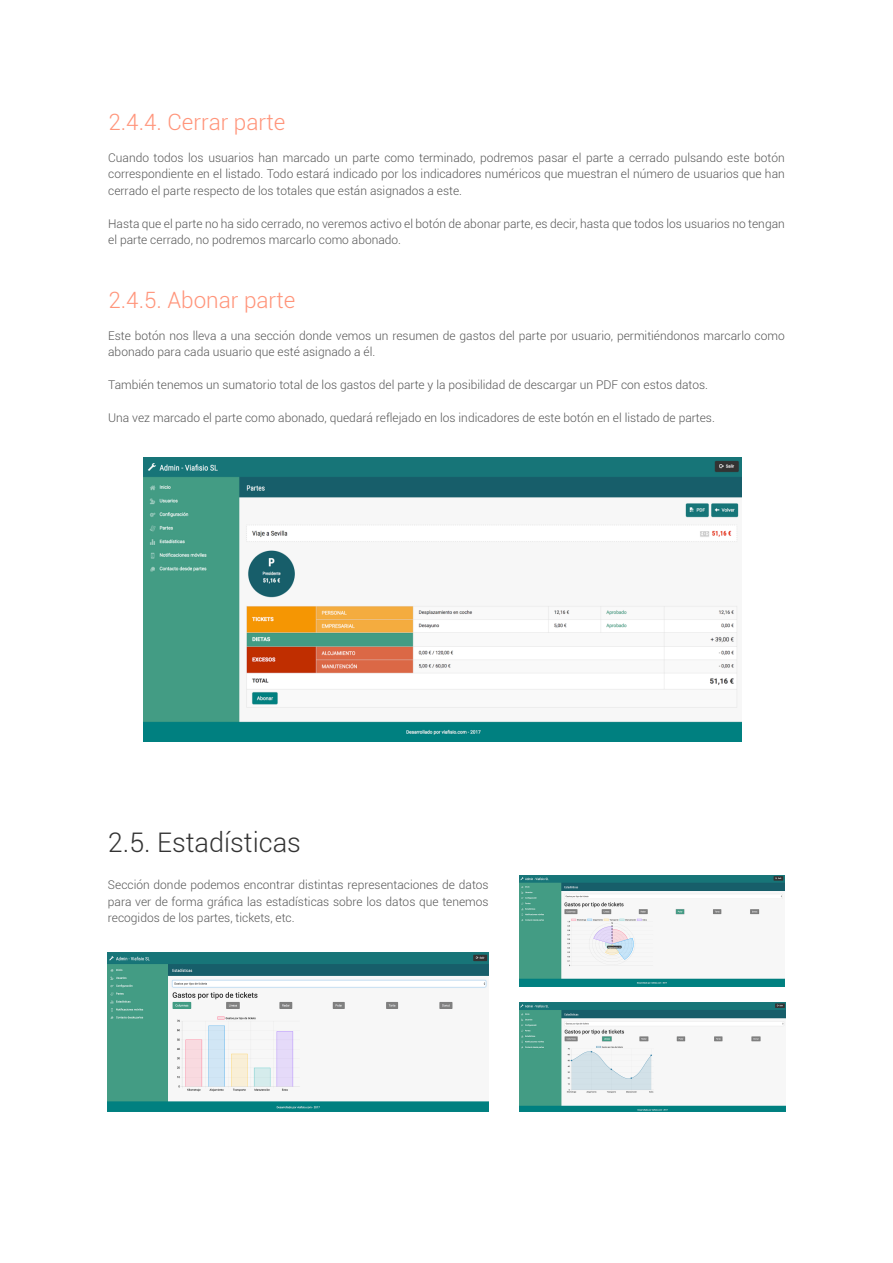
<style>
.page{position:relative;width:893px;height:1263px;background:#fff}
.page>*{position:absolute;margin:0;border:0;box-sizing:border-box;transform-origin:0 0}
.t1{font:300 27px "Roboto";color:#333}
.t2{font:300 22.5px "Roboto";color:#ff957b}
.t3{font:300 12px/16.5px "Roboto";color:#555;text-align:justify}
</style>
<div class="page">
<img style="left:144px;top:457px;width:597px;height:284px">
<img style="left:108px;top:953px;width:381px;height:159px">
<img style="left:520px;top:876px;width:265px;height:111px">
<img style="left:520px;top:1002px;width:265px;height:109px">
<h2 class="t2" style="left:108px;top:106px;width:178px">2.4.4. Cerrar parte</h2>
<p class="t3" style="left:108px;top:149px;width:678px">Cuando todos los usuarios han marcado un parte como terminado, podremos pasar el parte a cerrado pulsando este botón correspondiente en el listado. Todo estará indicado por los indicadores numéricos que muestran el número de usuarios que han cerrado el parte respecto de los totales que están asignados a este.</p>
<p class="t3" style="left:108px;top:215px;width:678px">Hasta que el parte no ha sido cerrado, no veremos activo el botón de abonar parte, es decir, hasta que todos los usuarios no tengan el parte cerrado, no podremos marcarlo como abonado.</p>
<h2 class="t2" style="left:108px;top:284px;width:188px">2.4.5. Abonar parte</h2>
<p class="t3" style="left:108px;top:327px;width:678px">Este botón nos lleva a una sección donde vemos un resumen de gastos del parte por usuario, permitiéndonos marcarlo como abonado para cada usuario que esté asignado a él.</p>
<p class="t3" style="left:108px;top:376px;width:601px">También tenemos un sumatorio total de los gastos del parte y la posibilidad de descargar un PDF con estos datos.</p>
<p class="t3" style="left:108px;top:409px;width:608px">Una vez marcado el parte como abonado, quedará reflejado en los indicadores de este botón en el listado de partes.</p>
<h1 class="t1" style="left:108px;top:824px;width:195px">2.5. Estadísticas</h1>
<p class="t3" style="left:108px;top:876px;width:382px">Sección donde podemos encontrar distintas representaciones de datos para ver de forma gráfica las estadísticas sobre los datos que tenemos recogidos de los partes, tickets, etc.</p>
</div>
